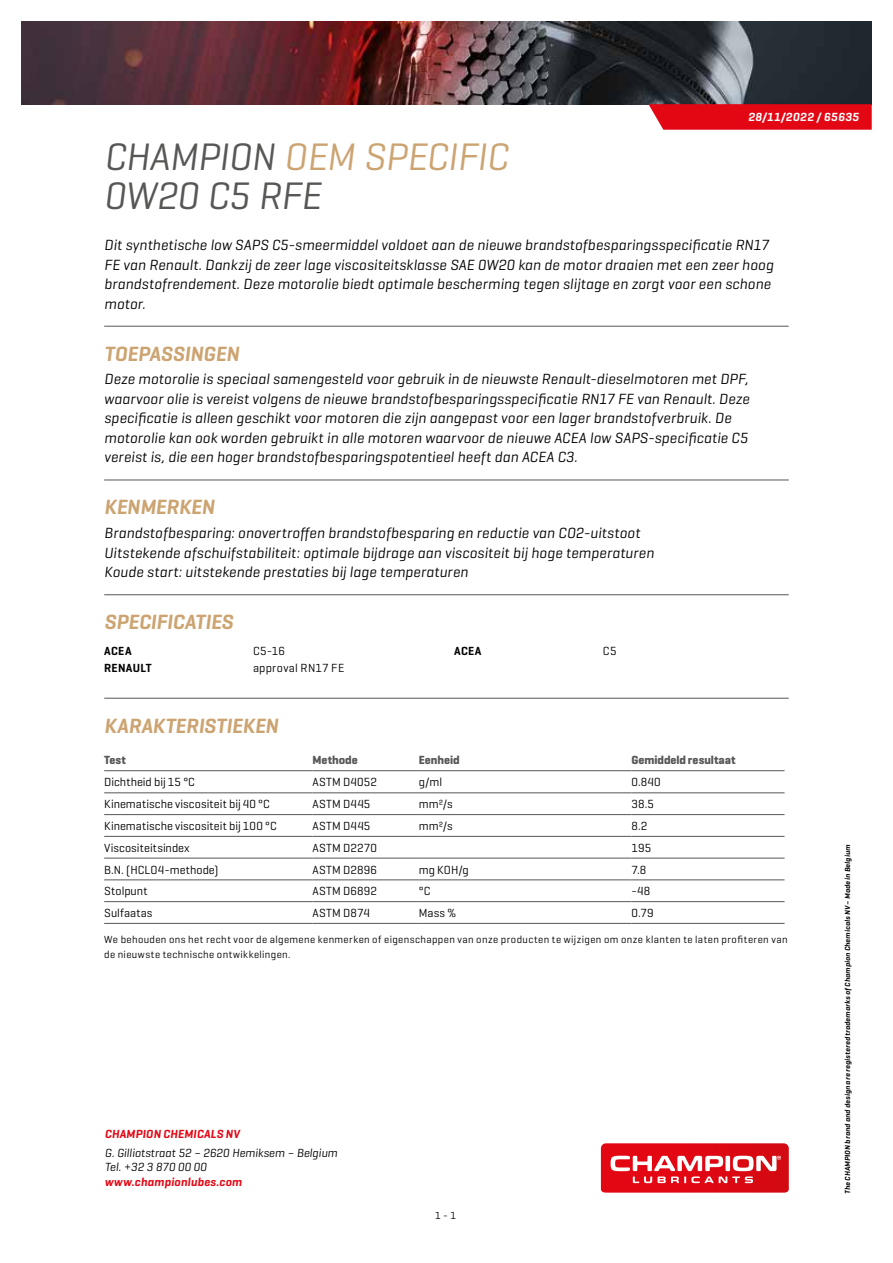
<style>
.page{position:relative;width:893px;height:1263px;background:#fff}
.page>*{position:absolute;margin:0;border:0;box-sizing:border-box;transform-origin:0 0}
.t1{font:italic 39px/39px "Geogrotesque";letter-spacing:-.005em;color:#575756}
.t2{font:italic 600 21px "Geogrotesque";letter-spacing:-.005em;color:#cca472}
.t3{font:italic 15px/19.5px "Geogrotesque";letter-spacing:.01em;color:#000}
.t4{font:12px "Geogrotesque";letter-spacing:.01em;color:#000}
.t5{font:italic 12px/14.4px "Geogrotesque";color:#000}
.t6{font:italic 600 12px "Geogrotesque";letter-spacing:.015em;color:#e30613}
.t7{font:700 12px "Geogrotesque";letter-spacing:-.005em;color:#575756}
.t8{font:italic 600 12px "Geogrotesque";letter-spacing:.03em;color:#fff}
.t9{font:600 12px "Geogrotesque";letter-spacing:.025em;color:#000}
.t10{font:10.5px/15px "Geogrotesque";letter-spacing:.035em;color:#000}
.t11{font:italic 600 7.5px "Geogrotesque";letter-spacing:.025em;color:#000}
.s1{color:#cca472}
</style>
<div class="page">
<svg style="left:601px;top:1143px;width:188px;height:49px;background:#e43740"></svg>
<img style="left:21px;top:21px;width:851px;height:83px">
<svg style="left:648px;top:104px;width:224px;height:26px;background:#e3121e"></svg>
<hr style="left:104px;top:326px;width:685px;height:1px;background:#575756">
<hr style="left:104px;top:480px;width:685px;height:1px;background:#575756">
<hr style="left:104px;top:594px;width:685px;height:1px;background:#575756">
<hr style="left:104px;top:698px;width:685px;height:1px;background:#575756">
<hr style="left:104px;top:770px;width:209px;height:1px;background:#575756">
<hr style="left:313px;top:770px;width:106px;height:1px;background:#575756">
<hr style="left:419px;top:770px;width:212px;height:1px;background:#575756">
<hr style="left:631px;top:770px;width:153px;height:1px;background:#575756">
<hr style="left:104px;top:792px;width:209px;height:1px;background:#575756">
<hr style="left:313px;top:792px;width:106px;height:1px;background:#575756">
<hr style="left:419px;top:792px;width:212px;height:1px;background:#575756">
<hr style="left:631px;top:792px;width:153px;height:1px;background:#575756">
<hr style="left:104px;top:814px;width:209px;height:1px;background:#575756">
<hr style="left:313px;top:814px;width:106px;height:1px;background:#575756">
<hr style="left:419px;top:814px;width:212px;height:1px;background:#575756">
<hr style="left:631px;top:814px;width:153px;height:1px;background:#575756">
<hr style="left:104px;top:836px;width:209px;height:1px;background:#575756">
<hr style="left:313px;top:836px;width:106px;height:1px;background:#575756">
<hr style="left:419px;top:836px;width:212px;height:1px;background:#575756">
<hr style="left:631px;top:836px;width:153px;height:1px;background:#575756">
<hr style="left:104px;top:858px;width:209px;height:1px;background:#575756">
<hr style="left:313px;top:858px;width:106px;height:1px;background:#575756">
<hr style="left:419px;top:858px;width:212px;height:1px;background:#575756">
<hr style="left:631px;top:858px;width:153px;height:1px;background:#575756">
<hr style="left:104px;top:879px;width:209px;height:1px;background:#575756">
<hr style="left:313px;top:879px;width:106px;height:1px;background:#575756">
<hr style="left:419px;top:879px;width:212px;height:1px;background:#575756">
<hr style="left:631px;top:879px;width:153px;height:1px;background:#575756">
<hr style="left:104px;top:901px;width:209px;height:1px;background:#575756">
<hr style="left:313px;top:901px;width:106px;height:1px;background:#575756">
<hr style="left:419px;top:901px;width:212px;height:1px;background:#575756">
<hr style="left:631px;top:901px;width:153px;height:1px;background:#575756">
<hr style="left:104px;top:923px;width:209px;height:1px;background:#575756">
<hr style="left:313px;top:923px;width:106px;height:1px;background:#575756">
<hr style="left:419px;top:923px;width:212px;height:1px;background:#575756">
<hr style="left:631px;top:923px;width:153px;height:1px;background:#575756">
<p class="t8" style="left:748px;top:110px;width:112px">28/11/2022 / 65635</p>
<h1 class="t1" style="left:104px;top:136px;width:405px">CHAMPION <span class="s1">OEM SPECIFIC<br></span>0W20 C5 RFE</h1>
<p class="t3" style="left:104px;top:235px;width:671px">Dit synthetische low SAPS C5-smeermiddel voldoet aan de nieuwe brandstofbesparingsspecificatie RN17<br>FE van Renault. Dankzij de zeer lage viscositeitsklasse SAE 0W20 kan de motor draaien met een zeer hoog brandstofrendement. Deze motorolie biedt optimale bescherming tegen slijtage en zorgt voor een schone motor.</p>
<h2 class="t2" style="left:104px;top:340px;width:136px">TOEPASSINGEN</h2>
<p class="t3" style="left:104px;top:369px;width:647px">Deze motorolie is speciaal samengesteld voor gebruik in de nieuwste Renault-dieselmotoren met DPF, waarvoor olie is vereist volgens de nieuwe brandstofbesparingsspecificatie RN17 FE van Renault. Deze specificatie is alleen geschikt voor motoren die zijn aangepast voor een lager brandstofverbruik. De motorolie kan ook worden gebruikt in alle motoren waarvoor de nieuwe ACEA low SAPS-specificatie C5 vereist is, die een hoger brandstofbesparingspotentieel heeft dan ACEA C3.</p>
<h2 class="t2" style="left:104px;top:494px;width:112px">KENMERKEN</h2>
<p class="t3" style="left:104px;top:523px;width:551px">Brandstofbesparing: onovertroffen brandstofbesparing en reductie van CO2-uitstoot<br>Uitstekende afschuifstabiliteit: optimale bijdrage aan viscositeit bij hoge temperaturen<br>Koude start: uitstekende prestaties bij lage temperaturen</p>
<h2 class="t2" style="left:104px;top:609px;width:131px">SPECIFICATIES</h2>
<p class="t9" style="left:104px;top:643px;width:29px">ACEA</p>
<p class="t4" style="left:253px;top:643px;width:34px">C5-16</p>
<p class="t9" style="left:104px;top:660px;width:49px">RENAULT</p>
<p class="t4" style="left:253px;top:660px;width:93px">approval RN17 FE</p>
<p class="t9" style="left:454px;top:643px;width:29px">ACEA</p>
<p class="t4" style="left:603px;top:643px;width:15px">C5</p>
<h2 class="t2" style="left:104px;top:712px;width:176px">KARAKTERISTIEKEN</h2>
<p class="t7" style="left:104px;top:753px;width:23px">Test</p>
<p class="t7" style="left:313px;top:753px;width:47px">Methode</p>
<p class="t7" style="left:419px;top:753px;width:42px">Eenheid</p>
<p class="t7" style="left:631px;top:753px;width:106px">Gemiddeld resultaat</p>
<p class="t4" style="left:104px;top:775px;width:92px">Dichtheid bij 15 °C</p>
<p class="t4" style="left:313px;top:775px;width:66px">ASTM D4052</p>
<p class="t4" style="left:419px;top:775px;width:25px">g/ml</p>
<p class="t4" style="left:631px;top:775px;width:31px">0.840</p>
<p class="t4" style="left:104px;top:797px;width:167px">Kinematische viscositeit bij 40 °C</p>
<p class="t4" style="left:313px;top:797px;width:59px">ASTM D445</p>
<p class="t4" style="left:419px;top:797px;width:35px">mm²/s</p>
<p class="t4" style="left:631px;top:797px;width:24px">38.5</p>
<p class="t4" style="left:104px;top:818px;width:174px">Kinematische viscositeit bij 100 °C</p>
<p class="t4" style="left:313px;top:818px;width:59px">ASTM D445</p>
<p class="t4" style="left:419px;top:818px;width:35px">mm²/s</p>
<p class="t4" style="left:631px;top:818px;width:17px">8.2</p>
<p class="t4" style="left:104px;top:840px;width:87px">Viscositeitsindex</p>
<p class="t4" style="left:313px;top:840px;width:66px">ASTM D2270</p>
<p class="t4" style="left:631px;top:840px;width:21px">195</p>
<p class="t4" style="left:104px;top:862px;width:116px">B.N. (HCLO4-methode)</p>
<p class="t4" style="left:313px;top:862px;width:66px">ASTM D2896</p>
<p class="t4" style="left:419px;top:862px;width:52px">mg KOH/g</p>
<p class="t4" style="left:631px;top:862px;width:16px">7.8</p>
<p class="t4" style="left:104px;top:884px;width:45px">Stolpunt</p>
<p class="t4" style="left:313px;top:884px;width:66px">ASTM D6892</p>
<p class="t4" style="left:419px;top:884px;width:13px">°C</p>
<p class="t4" style="left:631px;top:884px;width:20px">-48</p>
<p class="t4" style="left:104px;top:905px;width:50px">Sulfaatas</p>
<p class="t4" style="left:313px;top:905px;width:59px">ASTM D874</p>
<p class="t4" style="left:419px;top:905px;width:39px">Mass %</p>
<p class="t4" style="left:631px;top:905px;width:24px">0.79</p>
<p class="t10" style="left:104px;top:932px;width:685px">We behouden ons het recht voor de algemene kenmerken of eigenschappen van onze producten te wijzigen om onze klanten te laten profiteren van de nieuwste technische ontwikkelingen.</p>
<p class="t6" style="left:105px;top:1126px;width:136px">CHAMPION CHEMICALS NV</p>
<p class="t5" style="left:105px;top:1145px;width:234px">G. Gilliotstraat 52 – 2620 Hemiksem – Belgium<br>Tel. +32 3 870 00 00</p>
<p class="t6" style="left:105px;top:1174px;width:139px">www.championlubes.com</p>
<p class="t10" style="left:435px;top:1207px;width:23px">1 - 1</p>
<p class="t11" style="left:843px;top:1194px;width:351px;rotate:-90deg">The CHAMPION brand and design are registered trademarks of Champion Chemicals NV – Made in Belgium</p>
</div>
